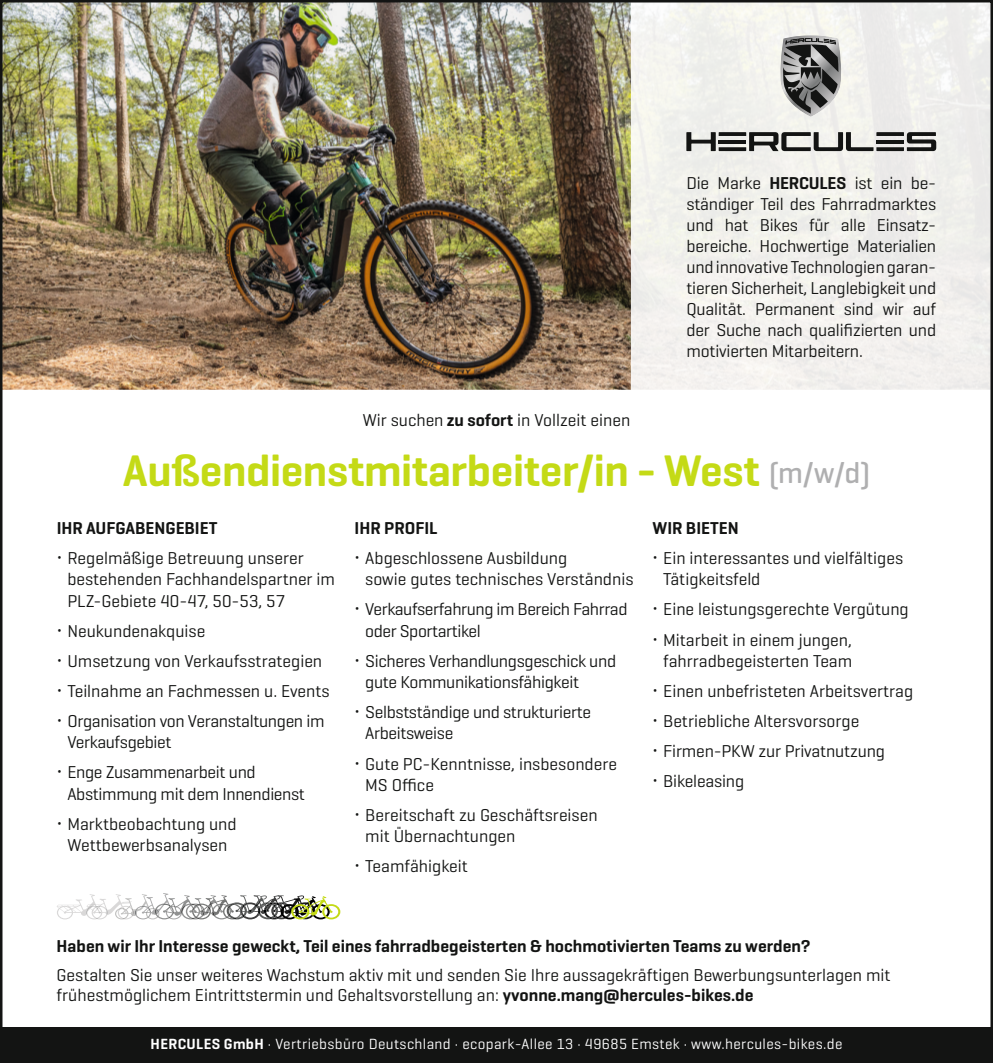
<style>
.page{position:relative;width:993px;height:1063px;background:#fff}
.page>*{position:absolute;margin:0;border:0;box-sizing:border-box;transform-origin:0 0}
.t1{font:600 45px "Geogrotesque";letter-spacing:-.01em;color:#c4da16}
.t2{font:17.5px/21.2px "Geogrotesque";color:#131413}
.t3{font:17.5px/21.2px "Geogrotesque";letter-spacing:-.02em;color:#131413}
.Aufzählung{font:600 17.5px "Geogrotesque";color:#131413}
.t4{font:17.5px/21.2px "Geogrotesque";letter-spacing:-.025em;color:#131413}
.t5{font:15px "Geogrotesque";letter-spacing:.025em;color:#fff}
.s1{font-weight:600}
.s2{font-weight:500;font-size:30px;color:#afafb0}
</style>
<div class="page">
<img style="left:3px;top:3px;width:986px;height:387px">
<div style="left:1px;top:1028px;width:990px;height:34px;background:#131413"></div>
<svg style="left:57px;top:893px;width:283px;height:26px"></svg>
<svg style="left:779px;top:35px;width:63px;height:82px"></svg>
<svg style="left:686px;top:132px;width:249px;height:19px"></svg>
<p class="t2" style="left:362px;top:409px;width:269px">Wir suchen <span class="s1">zu sofort</span> in Vollzeit einen</p>
<p class="t2" style="left:686px;top:172px;width:251px;text-align:justify">Die Marke <span class="s1">HERCULES</span> ist ein be&shy;ständiger Teil des Fahrradmarktes und hat Bikes für alle Einsatz&shy;bereiche. Hochwertige Materialien und innovative Technologien garan&shy;tieren Sicherheit, Langlebigkeit und Qualität. Permanent sind wir auf der Suche nach qualifizierten und motivierten Mitarbeitern.</p>
<p class="t1" style="left:123px;top:443px;width:748px">Außendienstmitarbeiter/in - West <span class="s2">(m/w/d)</span></p>
<p class="Aufzählung" style="left:57px;top:517px;width:162px">IHR AUFGABENGEBIET</p>
<p class="t2" style="left:67px;top:547px;width:269px">Regelmäßige Betreuung unserer bestehenden Fachhandelspartner im<br>PLZ-Gebiete 40-47, 50-53, 57</p>
<p class="t2" style="left:67px;top:620px;width:139px">Neukundenakquise</p>
<p class="t2" style="left:67px;top:650px;width:256px">Umsetzung von Verkaufsstrategien</p>
<p class="t2" style="left:67px;top:680px;width:264px">Teilnahme an Fachmessen u. Events</p>
<p class="t3" style="left:67px;top:710px;width:258px">Organisation von Veranstaltungen im<br>Verkaufsgebiet</p>
<p class="t3" style="left:67px;top:761px;width:239px">Enge Zusammenarbeit und<br>Abstimmung mit dem Innendienst</p>
<p class="t2" style="left:67px;top:813px;width:171px">Marktbeobachtung und<br>Wettbewerbsanalysen</p>
<p class="Aufzählung" style="left:354px;top:517px;width:84px">IHR PROFIL</p>
<p class="t2" style="left:365px;top:547px;width:270px">Abgeschlossene Ausbildung<br>sowie gutes technisches Verständnis</p>
<p class="t4" style="left:365px;top:598px;width:264px">Verkaufserfahrung im Bereich Fahrrad oder Sportartikel</p>
<p class="t3" style="left:365px;top:650px;width:252px">Sicheres Verhandlungsgeschick und gute Kommunikationsfähigkeit</p>
<p class="t3" style="left:365px;top:701px;width:227px">Selbstständige und strukturierte<br>Arbeitsweise</p>
<p class="t2" style="left:365px;top:752px;width:253px">Gute PC-Kenntnisse, insbesondere<br>MS Office</p>
<p class="t2" style="left:365px;top:804px;width:234px">Bereitschaft zu Geschäftsreisen mit Übernachtungen</p>
<p class="t2" style="left:365px;top:855px;width:104px">Teamfähigkeit</p>
<p class="Aufzählung" style="left:652px;top:517px;width:88px">WIR BIETEN</p>
<p class="t2" style="left:663px;top:547px;width:241px">Ein interessantes und vielfältiges<br>Tätigkeitsfeld</p>
<p class="t2" style="left:663px;top:598px;width:247px">Eine leistungsgerechte Vergütung</p>
<p class="t2" style="left:663px;top:628px;width:190px">Mitarbeit in einem jungen, fahrradbegeisterten Team</p>
<p class="t2" style="left:663px;top:680px;width:251px">Einen unbefristeten Arbeitsvertrag</p>
<p class="t2" style="left:663px;top:710px;width:198px">Betriebliche Altersvorsorge</p>
<p class="t2" style="left:663px;top:740px;width:223px">Firmen-PKW zur Privatnutzung</p>
<p class="t2" style="left:663px;top:770px;width:82px">Bikeleasing</p>
<p class="Aufzählung" style="left:57px;top:935px;width:754px">Haben wir Ihr Interesse geweckt, Teil eines fahrradbegeisterten &amp; hochmotivierten Teams zu werden?</p>
<p class="t2" style="left:57px;top:965px;width:835px;line-height:20px">Gestalten Sie unser weiteres Wachstum aktiv mit und senden Sie Ihre aussagekräftigen Bewerbungsunterlagen mit frühestmöglichem Eintrittstermin und Gehaltsvorstellung an: <span class="s1">yvonne.mang@hercules-bikes.de</span></p>
<p class="t5" style="left:150px;top:1035px;width:693px"><span class="s1">HERCULES GmbH</span> · Vertriebsbüro Deutschland ∙ ecopark-Allee 13 ∙ 49685 Emstek ∙ www.hercules-bikes.de</p>
</div>
